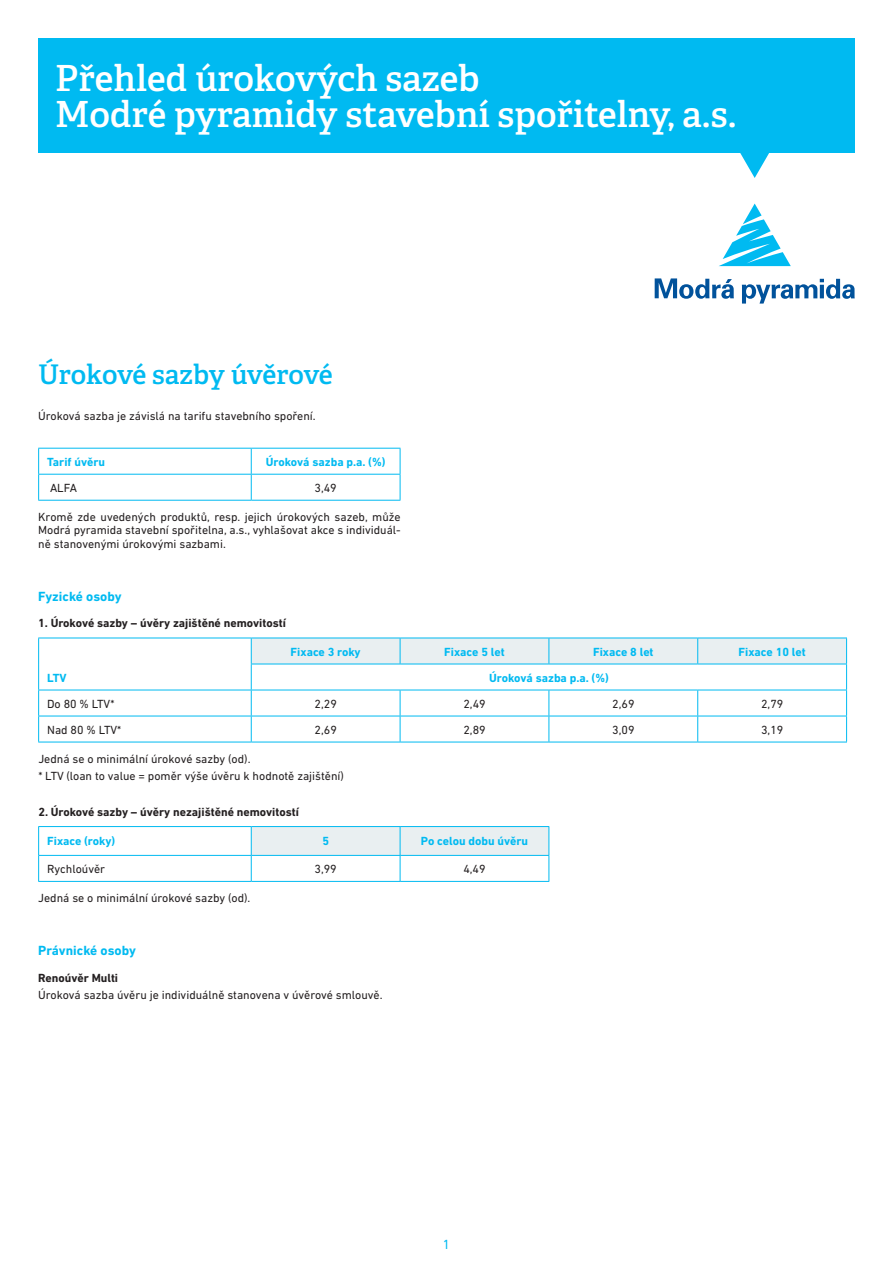
<style>
.page{position:relative;width:893px;height:1263px;background:#fff}
.page>*{position:absolute;margin:0;border:0;box-sizing:border-box;transform-origin:0 0}
.t1{font:600 36px/36px "Adelle";color:#fff}
.t2{font:600 27px "Adelle";letter-spacing:-.015em;color:#00baf1}
.t3{font:700 13.5px "DIN Next LT Pro";color:#00baf1}
.t4{font:13.5px "DIN Next LT Pro";color:#00baf1}
.t5{font:12px/13.5px "DIN Next LT Pro";color:#231f20;text-align:justify}
.t6{font:700 12px "DIN Next LT Pro";color:#00baf1}
.t7{font:700 12px "DIN Next LT Pro";color:#231f20}
</style>
<div class="page">
<div style="left:38px;top:38px;width:817px;height:114px;background:#00baf1"></div>
<svg style="left:742px;top:279px;width:113px;height:25px"></svg>
<svg style="left:655px;top:278px;width:79px;height:21px"></svg>
<svg style="left:719px;top:204px;width:72px;height:62px"></svg>
<svg style="left:721px;top:152px;width:68px;height:26px"></svg>
<hr style="left:38px;top:448px;width:213px;height:1px;background:#00baf1">
<hr style="left:251px;top:448px;width:149px;height:1px;background:#00baf1">
<svg style="left:38px;top:449px;width:1px;height:51px"></svg>
<hr style="left:38px;top:474px;width:213px;height:1px;background:#00baf1">
<hr style="left:251px;top:474px;width:149px;height:1px;background:#00baf1">
<svg style="left:251px;top:449px;width:1px;height:51px"></svg>
<svg style="left:400px;top:449px;width:1px;height:51px"></svg>
<hr style="left:38px;top:500px;width:213px;height:1px;background:#00baf1">
<hr style="left:251px;top:500px;width:149px;height:1px;background:#00baf1">
<hr style="left:38px;top:638px;width:213px;height:1px;background:#00baf1">
<svg style="left:38px;top:638px;width:1px;height:104px"></svg>
<hr style="left:38px;top:690px;width:213px;height:1px;background:#00baf1">
<hr style="left:38px;top:716px;width:213px;height:1px;background:#00baf1">
<hr style="left:38px;top:742px;width:213px;height:1px;background:#00baf1">
<hr style="left:251px;top:742px;width:149px;height:1px;background:#00baf1">
<svg style="left:251px;top:638px;width:596px;height:104px"></svg>
<hr style="left:400px;top:716px;width:149px;height:1px;background:#00baf1">
<hr style="left:549px;top:716px;width:149px;height:1px;background:#00baf1">
<hr style="left:698px;top:716px;width:149px;height:1px;background:#00baf1">
<hr style="left:400px;top:742px;width:149px;height:1px;background:#00baf1">
<hr style="left:549px;top:742px;width:149px;height:1px;background:#00baf1">
<hr style="left:698px;top:742px;width:149px;height:1px;background:#00baf1">
<svg style="left:38px;top:827px;width:1px;height:54px"></svg>
<hr style="left:38px;top:826px;width:213px;height:1px;background:#00baf1">
<hr style="left:38px;top:855px;width:213px;height:1px;background:#00baf1">
<hr style="left:38px;top:881px;width:213px;height:1px;background:#00baf1">
<hr style="left:251px;top:881px;width:149px;height:1px;background:#00baf1">
<hr style="left:400px;top:881px;width:149px;height:1px;background:#00baf1">
<svg style="left:251px;top:826px;width:299px;height:55px"></svg>
<h1 class="t1" style="left:55px;top:61px;width:683px">Přehled úrokových sazeb<br>Modré pyramidy stavební spořitelny, a.s.</h1>
<h2 class="t2" style="left:38px;top:358px;width:296px">Úrokové sazby úvěrové</h2>
<p class="t5" style="left:38px;top:409px;width:279px">Úroková sazba je závislá na tarifu stavebního spoření.</p>
<p class="t6" style="left:47px;top:455px;width:59px">Tarif úvěru</p>
<p class="t6" style="left:266px;top:455px;width:121px">Úroková sazba p.a. (%)</p>
<p class="t5" style="left:50px;top:481px;width:28px">ALFA</p>
<p class="t5" style="left:315px;top:481px;width:24px">3,49</p>
<p class="t5" style="left:38px;top:510px;width:364px">Kromě zde uvedených produktů, resp. jejich úrokových sazeb, může Modrá pyramida stavební spořitelna, a.s., vyhlašovat akce s individuál&shy;ně stanovenými úrokovými sazbami.</p>
<p class="t3" style="left:38px;top:589px;width:85px">Fyzické osoby</p>
<p class="t7" style="left:38px;top:616px;width:249px">1. Úrokové sazby – úvěry zajištěné nemovitostí</p>
<p class="t6" style="left:291px;top:644px;width:72px">Fixace 3 roky</p>
<p class="t6" style="left:444px;top:644px;width:62px">Fixace 5 let</p>
<p class="t6" style="left:593px;top:644px;width:62px">Fixace 8 let</p>
<p class="t6" style="left:739px;top:644px;width:69px">Fixace 10 let</p>
<p class="t6" style="left:47px;top:670px;width:21px">LTV</p>
<p class="t6" style="left:489px;top:670px;width:121px">Úroková sazba p.a. (%)</p>
<p class="t5" style="left:47px;top:696px;width:69px">Do 80 % LTV*</p>
<p class="t5" style="left:315px;top:696px;width:24px">2,29</p>
<p class="t5" style="left:463px;top:696px;width:24px">2,49</p>
<p class="t5" style="left:612px;top:696px;width:24px">2,69</p>
<p class="t5" style="left:761px;top:696px;width:24px">2,79</p>
<p class="t5" style="left:47px;top:722px;width:76px">Nad 80 % LTV*</p>
<p class="t5" style="left:315px;top:722px;width:24px">2,69</p>
<p class="t5" style="left:463px;top:722px;width:24px">2,89</p>
<p class="t5" style="left:612px;top:722px;width:24px">3,09</p>
<p class="t5" style="left:761px;top:722px;width:24px">3,19</p>
<p class="t5" style="left:38px;top:749px;width:307px;line-height:17.7px">Jedná se o minimální úrokové sazby (od).<br>* LTV (loan to value = poměr výše úvěru k hodnotě zajištění)</p>
<p class="t7" style="left:38px;top:805px;width:262px">2. Úrokové sazby – úvěry nezajištěné nemovitostí</p>
<p class="t6" style="left:47px;top:834px;width:70px">Fixace (roky)</p>
<p class="t6" style="left:322px;top:834px;width:8px">5</p>
<p class="t6" style="left:421px;top:834px;width:109px">Po celou dobu úvěru</p>
<p class="t5" style="left:47px;top:862px;width:59px">Rychloúvěr</p>
<p class="t5" style="left:315px;top:862px;width:24px">3,99</p>
<p class="t5" style="left:463px;top:862px;width:24px">4,49</p>
<p class="t5" style="left:38px;top:891px;width:214px">Jedná se o minimální úrokové sazby (od).</p>
<p class="t3" style="left:38px;top:943px;width:99px">Právnické osoby</p>
<p class="t7" style="left:38px;top:970px;width:81px">Renoúvěr Multi</p>
<p class="t5" style="left:38px;top:988px;width:346px">Úroková sazba úvěru je individuálně stanovena v úvěrové smlouvě.</p>
<p class="t4" style="left:443px;top:1236px;width:9px">1</p>
</div>
